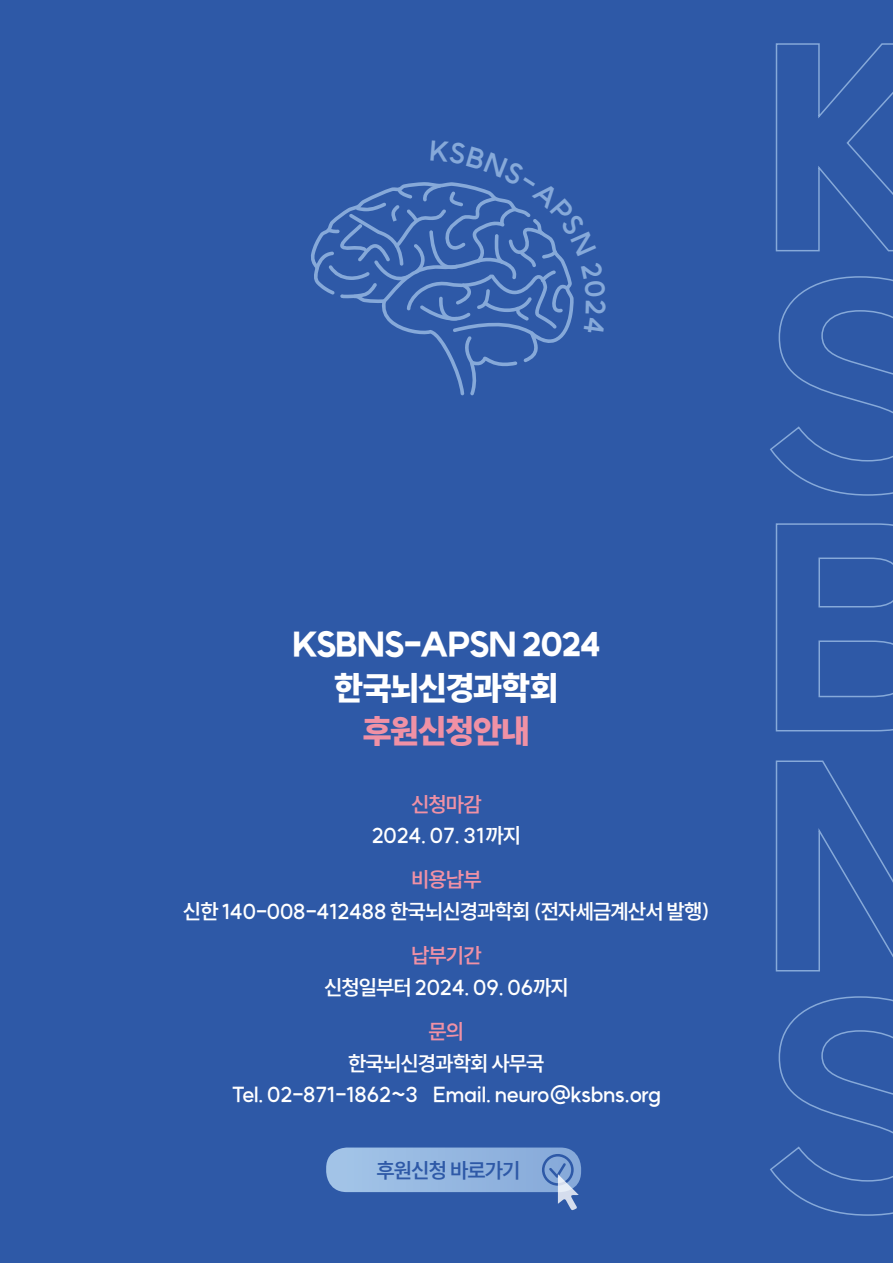
<style>
.page{position:relative;width:893px;height:1263px;background:#2e59a7}
.page>*{position:absolute;margin:0;border:0;box-sizing:border-box;transform-origin:0 0}
.t1{font:800 33px/43.5px "SUIT";letter-spacing:-.025em;color:#fff;text-align:center}
.t2{font:800 33px "SUIT";letter-spacing:-.035em;color:#f091a5}
.t3{font:600 21px/31.5px "SUIT";letter-spacing:-.025em;color:#fff;text-align:center}
.t4{font:600 21px "SUIT";letter-spacing:-.045em;color:#fff}
.t5{font:600 21px "SUIT";letter-spacing:-.005em;color:#fff}
.t6{font:600 21px "SUIT";letter-spacing:-.045em;color:#f091a5}
.t7{font:600 21px "SUIT";letter-spacing:-.045em;color:#2e59a7}
</style>
<div class="page">
<svg style="left:326px;top:1147px;width:255px;height:64px"></svg>
<svg style="left:770px;top:996px;width:123px;height:220px"></svg>
<svg style="left:775px;top:760px;width:118px;height:212px"></svg>
<svg style="left:775px;top:523px;width:118px;height:209px"></svg>
<svg style="left:770px;top:276px;width:123px;height:220px"></svg>
<svg style="left:775px;top:43px;width:118px;height:209px"></svg>
<svg style="left:311px;top:182px;width:263px;height:213px"></svg>
<h1 class="t1" style="left:292px;top:624px;width:310px">KSBNS-APSN 2024 한국뇌신경과학회</h1>
<h1 class="t2" style="left:363px;top:714px;width:169px">후원신청안내</h1>
<p class="t6" style="left:411px;top:793px;width:72px">신청마감</p>
<p class="t5" style="left:372px;top:825px;width:151px">2024. 07. 31까지</p>
<p class="t6" style="left:411px;top:869px;width:72px">비용납부</p>
<p class="t4" style="left:183px;top:900px;width:528px">신한 140-008-412488 한국뇌신경과학회 (전자세금계산서 발행)</p>
<p class="t6" style="left:411px;top:945px;width:72px">납부기간</p>
<p class="t5" style="left:324px;top:976px;width:246px">신청일부터 2024. 09. 06까지</p>
<p class="t6" style="left:429px;top:1020px;width:37px">문의</p>
<p class="t3" style="left:232px;top:1048px;width:431px">한국뇌신경과학회 사무국<br>Tel. 02-871-1862~3 Email. neuro@ksbns.org</p>
<p class="t7" style="left:376px;top:1159px;width:146px">후원신청 바로가기</p>
</div>
